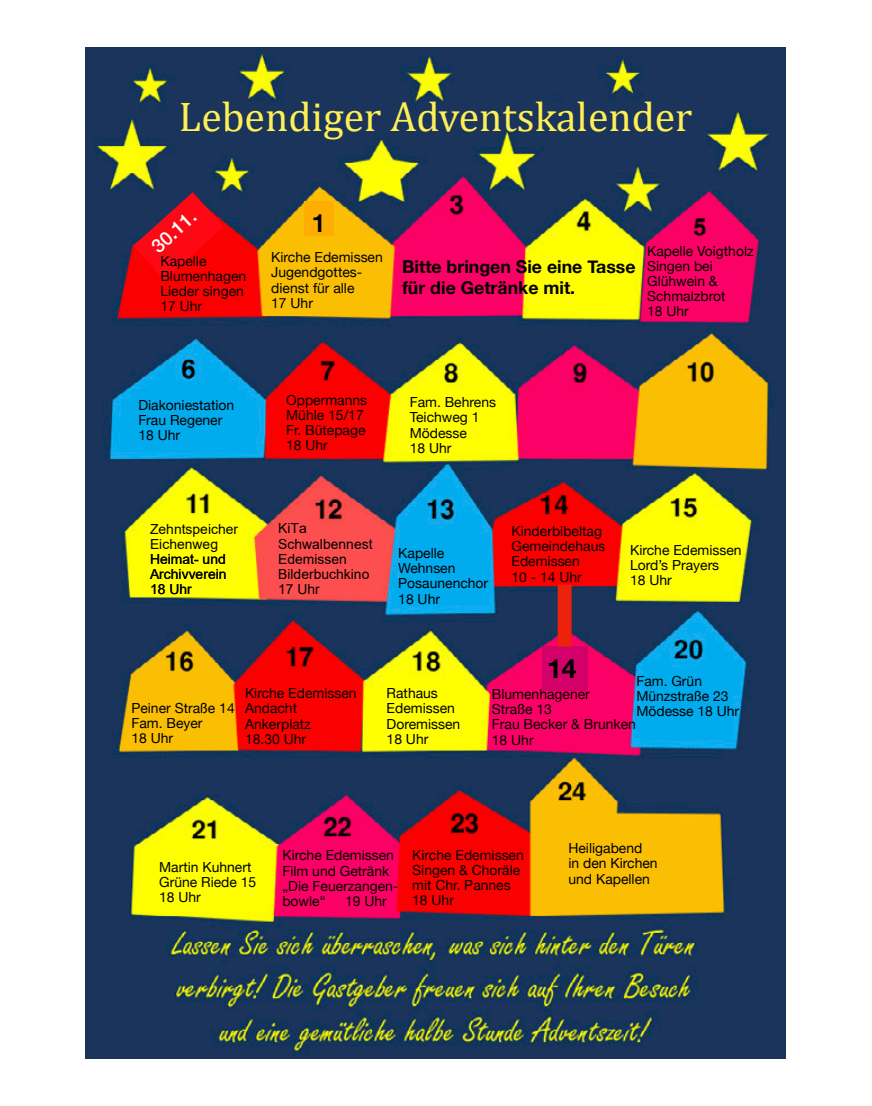
<style>
.page{position:relative;width:872px;height:1106px;background:#fff}
.page>*{position:absolute;margin:0;border:0;box-sizing:border-box;transform-origin:0 0}
.t1{font:41.7px "Cambria";color:#feef56}
.t2{font:700 26.55px "Helvetica Neue";color:#000}
.t3{font:500 26.55px "Helvetica Neue";color:#000}
.t4{font:500 18.9px "Helvetica Neue";color:#fff}
.t5{font:700 17.7px/21.5px "Helvetica Neue";color:#000}
.t6{font:13.95px/15.1px "Helvetica Neue";color:#000}
.t7{font:13.95px/15.1px "Arial";color:#000}
</style>
<div class="page">
<img style="left:86px;top:47px;width:699px;height:1011px">
<svg style="left:133px;top:192px;width:91px;height:88px;background:#c01121"></svg>
<div style="left:305px;top:201px;width:29px;height:35px;background:#fdae00"></div>
<div style="left:542px;top:646px;width:45px;height:45px;background:#d3006a"></div>
<div style="left:557px;top:584px;width:14px;height:62px;background:#ed220c"></div>
<h1 class="t1" style="left:179px;top:93px;width:515px">Lebendiger Adventskalender</h1>
<h3 class="t4" style="left:144px;top:237px;width:54px;rotate:-42deg">30.11.</h3>
<h2 class="t3" style="left:312px;top:202px;width:16px">1</h2>
<p class="t6" style="left:160px;top:254px;width:87px">Kapelle<br>Blumenhagen<br>Lieder singen<br>17 Uhr</p>
<p class="t6" style="left:271px;top:250px;width:113px">Kirche Edemissen<br>Jugendgottes&shy;dienst für alle<br>17 Uhr</p>
<p class="t5" style="left:402px;top:256px;width:235px">Bitte bringen Sie eine Tasse für die Getränke mit.</p>
<p class="t6" style="left:647px;top:244px;width:108px">Kapelle Voigtholz<br>Singen bei<br>Glühwein &amp;<br>Schmalzbrot<br>18 Uhr</p>
<p class="t6" style="left:138px;top:398px;width:97px">Diakoniestation<br>Frau Regener<br>18 Uhr</p>
<p class="t6" style="left:286px;top:393px;width:82px">Oppermanns<br>Mühle 15/17<br>Fr. Bütepage<br>18 Uhr</p>
<p class="t6" style="left:410px;top:395px;width:88px">Fam. Behrens<br>Teichweg 1<br>Mödesse<br>18 Uhr</p>
<p class="t7" style="left:150px;top:521px;width:90px">Zehntspeicher<br>Eichenweg</p>
<p class="t7" style="left:278px;top:521px;width:96px">KiTa<br>Schwalbennest</p>
<p class="t7" style="left:150px;top:551px;width:77px">Heimat- und</p>
<p class="t7" style="left:278px;top:551px;width:70px">Edemissen</p>
<p class="t7" style="left:150px;top:566px;width:78px">Archivverein<br>18 Uhr</p>
<p class="t7" style="left:278px;top:566px;width:93px">Bilderbuchkino<br>17 Uhr</p>
<p class="t6" style="left:398px;top:546px;width:91px">Kapelle<br>Wehnsen<br>Posaunenchor<br>18 Uhr</p>
<p class="t6" style="left:511px;top:524px;width:95px">Kinderbibeltag<br>Gemeindehaus<br>Edemissen<br>10 - 14 Uhr</p>
<p class="t6" style="left:630px;top:543px;width:113px">Kirche Edemissen<br>Lord’s Prayers<br>18 Uhr</p>
<h2 class="t2" style="left:547px;top:647px;width:31px">14</h2>
<p class="t6" style="left:636px;top:673px;width:94px">Fam. Grün<br>Münzstraße 23</p>
<p class="t6" style="left:245px;top:686px;width:113px">Kirche Edemissen<br>Andacht<br>Ankerplatz<br>18.30 Uhr</p>
<p class="t6" style="left:386px;top:686px;width:75px">Rathaus<br>Edemissen<br>Doremissen<br>18 Uhr</p>
<p class="t6" style="left:492px;top:687px;width:146px">Blumenhagener<br>Straße 13<br>Frau Becker &amp; Brunken<br>18 Uhr</p>
<p class="t6" style="left:131px;top:701px;width:105px">Peiner Straße 14</p>
<p class="t6" style="left:636px;top:704px;width:104px">Mödesse 18 Uhr</p>
<p class="t6" style="left:131px;top:716px;width:73px">Fam. Beyer<br>18 Uhr</p>
<p class="t6" style="left:159px;top:860px;width:99px">Martin Kuhnert<br>Grüne Riede 15<br>18 Uhr</p>
<p class="t6" style="left:282px;top:848px;width:117px">Kirche Edemissen<br>Film und Getränk „Die Feuerzangen&shy;bowle“</p>
<p class="t6" style="left:345px;top:894px;width:43px">19 Uhr</p>
<p class="t6" style="left:412px;top:847px;width:113px">Kirche Edemissen<br>Singen &amp; Choräle mit Chr. Pannes<br>18 Uhr</p>
<p class="t6" style="left:568px;top:841px;width:91px">Heiligabend<br>in den Kirchen und Kapellen</p>
</div>
